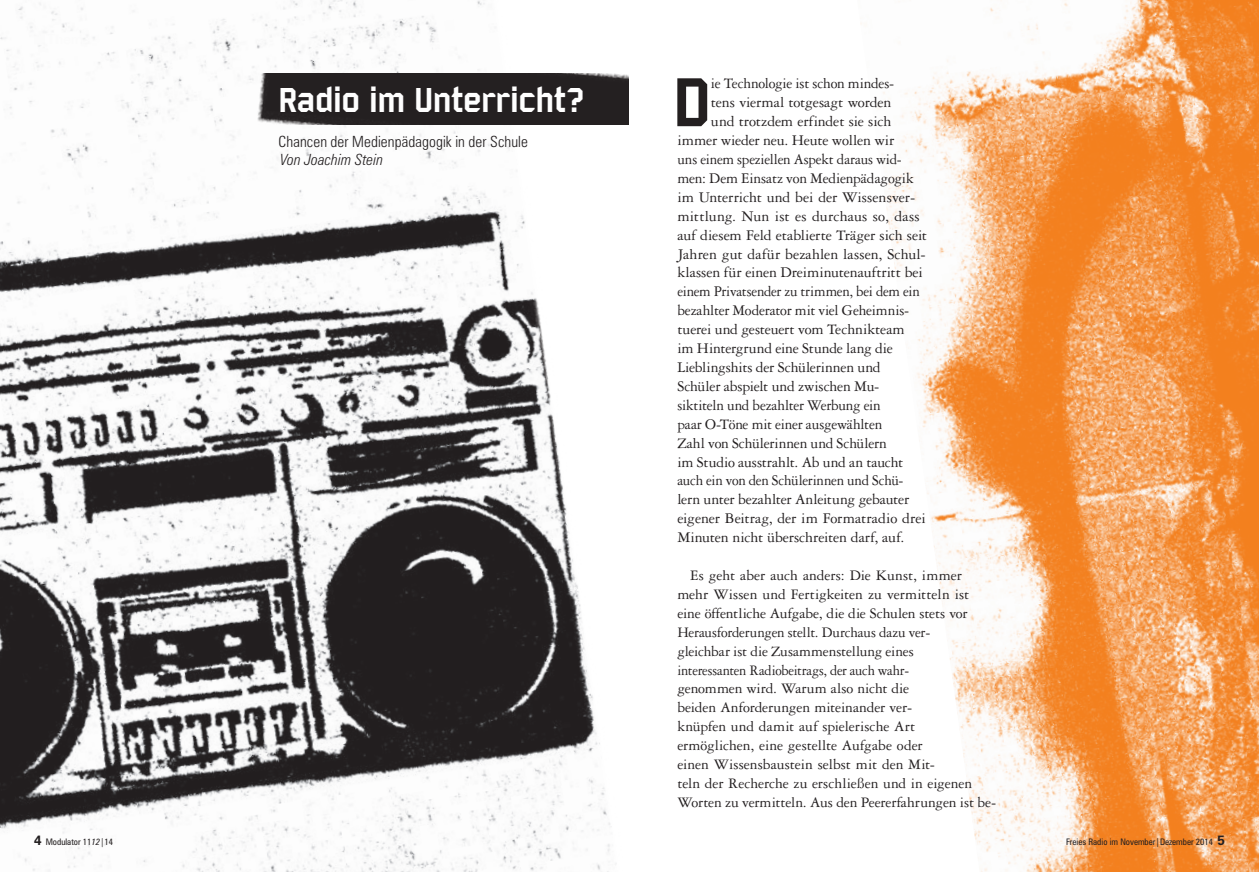
<style>
.page{position:relative;width:1259px;height:872px;background:#fff}
.page>*{position:absolute;margin:0;border:0;box-sizing:border-box;transform-origin:0 0}
.t1{font:37.5px "Bombardier";color:#fff}
.t2{font:15.75px "Garamond Three";letter-spacing:-.01em;color:#231f20}
.t3{font:15.75px "Garamond Three";letter-spacing:-.01em;color:#231f20;scale:.94 1}
.t4{font:15.75px "Garamond Three";letter-spacing:.01em;color:#231f20}
.t5{font:15.75px "Garamond Three";letter-spacing:-.01em;color:#231f20;scale:.96 1}
.t6{font:15.75px "Garamond Three";letter-spacing:-.01em;color:#231f20;scale:.95 1}
.t7{font:15.45px/18.9px "Garamond Three";letter-spacing:-.005em;color:#231f20}
.t8{font:300 condensed 15.45px "Zurich BT";letter-spacing:.005em;color:#231f20}
.t9{font:italic 300 condensed 15.45px "Zurich BT";letter-spacing:.005em;color:#231f20}
.t10{font:condensed 9px "Zurich BT";color:#231f20}
.s1{font-size:74.85px;color:#231f20}
.s2{font-weight:700;font-stretch:normal;font-size:13.5px}
.s3{font-style:italic}
</style>
<div class="page">
<img style="left:860px;top:0;width:399px;height:872px">
<img style="left:0;top:0;width:616px;height:872px">
<div style="left:256px;top:73px;width:416px;height:52px;background:#231f20"></div>
<div style="left:629px;top:40px;width:69px;height:162px;background:#fff"></div>
<h1 class="t1" style="left:279px;top:80px;width:434px">Radio im Unterricht? <span class="s1">D</span></h1>
<p class="t2" style="left:711px;top:75px;width:185px">ie Technologie ist schon mindes-</p>
<p class="t2" style="left:711px;top:94px;width:182px">tens viermal totgesagt worden</p>
<p class="t2" style="left:711px;top:113px;width:182px">und trotzdem erfindet sie sich</p>
<p class="t2" style="left:677px;top:132px;width:218px">immer wieder neu. Heute wollen wir</p>
<p class="t6" style="left:677px;top:151px;width:238px">uns einem speziellen Aspekt daraus wid-</p>
<p class="t2" style="left:677px;top:170px;width:238px">men: Dem Einsatz von Medienpädagogik</p>
<p class="t2" style="left:677px;top:188px;width:239px">im Unterricht und bei der Wissensver-</p>
<p class="t4" style="left:677px;top:207px;width:244px">mittlung. Nun ist es durchaus so, dass</p>
<p class="t2" style="left:677px;top:226px;width:251px">auf diesem Feld etablierte Träger sich seit</p>
<p class="t4" style="left:677px;top:245px;width:250px">Jahren gut dafür bezahlen lassen, Schul-</p>
<p class="t2" style="left:677px;top:264px;width:247px">klassen für einen Dreiminutenauftritt bei</p>
<p class="t3" style="left:677px;top:283px;width:259px">einem Privatsender zu trimmen, bei dem ein</p>
<p class="t2" style="left:677px;top:302px;width:233px">bezahlter Moderator mit viel Geheimnis-</p>
<p class="t2" style="left:677px;top:321px;width:229px">tuerei und gesteuert vom Technikteam</p>
<p class="t2" style="left:677px;top:340px;width:217px">im Hintergrund eine Stunde lang die</p>
<p class="t2" style="left:677px;top:359px;width:205px">Lieblingshits der Schülerinnen und</p>
<p class="t2" style="left:677px;top:377px;width:203px">Schüler abspielt und zwischen Mu-</p>
<p class="t5" style="left:677px;top:396px;width:213px">siktiteln und bezahlter Werbung ein</p>
<p class="t5" style="left:677px;top:415px;width:215px">paar O-Töne mit einer ausgewählten</p>
<p class="t2" style="left:677px;top:434px;width:211px">Zahl von Schülerinnen und Schülern</p>
<p class="t2" style="left:677px;top:453px;width:227px">im Studio ausstrahlt. Ab und an taucht</p>
<p class="t3" style="left:677px;top:472px;width:242px">auch ein von den Schülerinnen und Schü-</p>
<p class="t2" style="left:677px;top:491px;width:233px">lern unter bezahlter Anleitung gebauter</p>
<p class="t2" style="left:677px;top:510px;width:250px">eigener Beitrag, der im Formatradio drei</p>
<p class="t2" style="left:677px;top:529px;width:228px">Minuten nicht überschreiten darf, auf.</p>
<p class="t7" style="left:677px;top:566px;width:320px;text-indent:13px">Es geht aber auch anders: Die Kunst, immer mehr Wissen und Fertigkeiten zu vermitteln ist eine öffentliche Aufgabe, die die Schulen stets vor Herausforderungen stellt. Durchaus dazu ver-<br>gleichbar ist die Zusammenstellung eines<br>interessanten Radiobeitrags, der auch wahr-<br>genommen wird. Warum also nicht die<br>beiden Anforderungen miteinander ver-<br>knüpfen und damit auf spielerische Art<br>ermöglichen, eine gestellte Aufgabe oder<br>einen Wissensbaustein selbst mit den Mit-<br>teln der Recherche zu erschließen und in eigenen Worten zu vermitteln. Aus den Peererfahrungen ist be-</p>
<p class="t8" style="left:279px;top:132px;width:251px">Chancen der Medienpädagogik in der Schule</p>
<p class="t9" style="left:280px;top:150px;width:105px">Von Joachim Stein</p>
<p class="t10" style="left:34px;top:836px;width:81px"><span class="s2">4</span> Modulator 11<span class="s3">12</span>|14</p>
<p class="t10" style="left:1066px;top:836px;width:160px">Freies Radio im November|Dezember 2014 <span class="s2">5</span></p>
</div>
